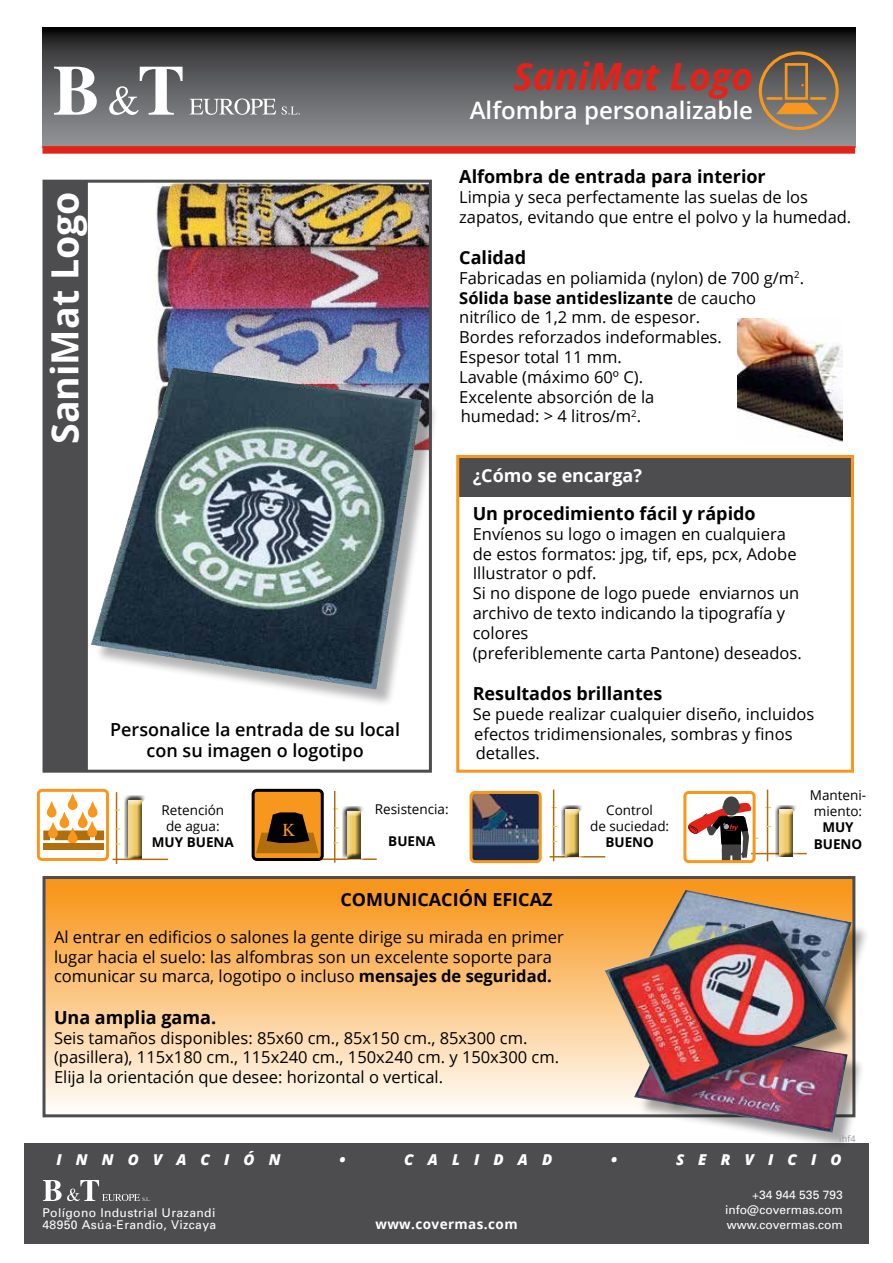
<style>
.page{position:relative;width:893px;height:1263px;background:#fff}
.page>*{position:absolute;margin:0;border:0;box-sizing:border-box;transform-origin:0 0}
.t1{font:italic 700 37.5px "Open Sans";color:#e2231a}
.t2{font:700 37.5px "Open Sans";color:#fff}
.t3{font:600 24px "Open Sans";color:#fff}
.t4{font:700 18px "Open Sans";color:#000}
.t5{font:600 18px/21.6px "Open Sans";color:#000;text-align:center}
.t6{font:700 18px "Open Sans";color:#fff}
.t7{font:18px "Times";color:#f8971d}
.t8{font:16.5px/19.8px "Open Sans";color:#000}
.t9{font:italic 800 15px "Open Sans";letter-spacing:.94em;color:#fff}
.t10{font:13.5px/16.2px "Open Sans";color:#000;text-align:center}
.t11{font:700 13.5px/16.2px "Open Sans";color:#000;text-align:center}
.t12{font:700 13.5px "Open Sans";letter-spacing:.03em;color:#fff}
.t13{font:12.15px/12.1px "Univers";letter-spacing:.03em;color:#fff}
.t14{font:12px/15px "Univers";color:#fff;text-align:justify}
.t15{font:9px "Open Sans";color:#939598}
.s1{font-weight:700}
</style>
<div class="page">
<svg style="left:43px;top:28px;width:812px;height:118px;background:#5b5b5d"></svg>
<div style="left:43px;top:146px;width:812px;height:8px;background:#e2231a"></div>
<div style="left:44px;top:877px;width:810px;height:239px;background:linear-gradient(to bottom,#f79110,#fffefd)"></div>
<div style="left:43px;top:876px;width:812px;height:241px;border:3px solid #4d4d4f"></div>
<div style="left:457px;top:455px;width:397px;height:41px;background:#4d4d4f"></div>
<div style="left:456px;top:455px;width:398px;height:318px;border:3px solid #f8971d"></div>
<img style="left:155px;top:184px;width:273px;height:186px">
<div style="left:93px;top:370px;width:347px;height:338px;background:#000;opacity:.3"></div>
<img style="left:122px;top:367px;width:50px;height:171px">
<div style="left:759px;top:51px;width:80px;height:79px;border:3px solid #f8971d;border-radius:50%"></div>
<hr style="left:811px;top:97px;width:14px;height:3px;background:#f8971d">
<div style="left:785px;top:63px;width:23px;height:37px;border:3px solid #f8971d"></div>
<svg style="left:768px;top:97px;width:54px;height:19px"></svg>
<div style="left:24px;top:1143px;width:845px;height:101px;background:#4d4d4f"></div>
<img style="left:738px;top:319px;width:104px;height:123px">
<div style="left:642px;top:893px;width:228px;height:142px;background:#000;opacity:.35"></div>
<img style="left:654px;top:890px;width:31px;height:31px">
<hr style="left:751px;top:853px;width:56px;height:1px;background:#b06e0e">
<div style="left:37px;top:789px;width:72px;height:72px;border:3px solid #f8971d;border-radius:4px"></div>
<div style="left:43px;top:830px;width:61px;height:10px;background:#b06e0e;border:2px solid #b06e0e"></div>
<svg style="left:46px;top:794px;width:52px;height:49px"></svg>
<div style="left:123px;top:795px;width:24px;height:68px;background:#fff;opacity:.75"></div>
<div style="left:124px;top:797px;width:24px;height:68px;background:#000;opacity:.75"></div>
<hr style="left:116px;top:792px;width:1px;height:72px;background:#b06e0e">
<hr style="left:113px;top:859px;width:55px;height:1px;background:#b06e0e">
<hr style="left:550px;top:856px;width:55px;height:1px;background:#b06e0e">
<img style="left:474px;top:795px;width:64px;height:64px">
<div style="left:470px;top:791px;width:72px;height:72px;border:3px solid #f8971d;border-radius:4px"></div>
<div style="left:560px;top:804px;width:24px;height:56px;background:#fff;opacity:.75"></div>
<div style="left:561px;top:806px;width:24px;height:56px;background:#000;opacity:.75"></div>
<hr style="left:553px;top:790px;width:1px;height:71px;background:#b06e0e">
<div style="left:723px;top:796px;width:16px;height:19px;background:#424242;border-radius:50%"></div>
<svg style="left:688px;top:802px;width:71px;height:57px"></svg>
<div style="left:683px;top:791px;width:73px;height:72px;border:3px solid #f8971d;border-radius:4px"></div>
<div style="left:774px;top:804px;width:23px;height:56px;background:#fff;opacity:.75"></div>
<div style="left:775px;top:806px;width:24px;height:56px;background:#000;opacity:.75"></div>
<hr style="left:767px;top:790px;width:1px;height:71px;background:#b06e0e">
<hr style="left:321px;top:858px;width:56px;height:2px;background:#b06e0e">
<div style="left:341px;top:805px;width:24px;height:57px;background:#fff;opacity:.75"></div>
<div style="left:343px;top:808px;width:23px;height:56px;background:#000;opacity:.75"></div>
<hr style="left:334px;top:791px;width:1px;height:72px;background:#b06e0e">
<div style="left:253px;top:790px;width:69px;height:69px;background:#f8971d;border-radius:4px"></div>
<div style="left:252px;top:789px;width:72px;height:72px;border:3px solid #000;border-radius:4px"></div>
<svg style="left:256px;top:812px;width:63px;height:41px"></svg>
<div style="left:637px;top:1029px;width:229px;height:122px;background:#000;opacity:.35"></div>
<img style="left:634px;top:1113px;width:214px;height:19px">
<div style="left:608px;top:923px;width:247px;height:190px;background:#000;opacity:.35"></div>
<img style="left:605px;top:921px;width:161px;height:155px">
<div style="left:43px;top:180px;width:46px;height:593px;background:#4d4d4f;border:2px solid #fff"></div>
<div style="left:43px;top:180px;width:389px;height:593px;border:3px solid #4d4d4f"></div>
<div style="left:43px;top:843px;width:61px;height:6px;background:#b06e0e"></div>
<svg style="left:43px;top:1180px;width:108px;height:21px"></svg>
<svg style="left:190px;top:98px;width:86px;height:17px"></svg>
<svg style="left:282px;top:106px;width:18px;height:9px"></svg>
<svg style="left:109px;top:67px;width:74px;height:48px"></svg>
<svg style="left:54px;top:67px;width:43px;height:48px"></svg>
<h1 class="t2" style="left:38px;top:444px;width:254px;rotate:-90deg">SaniMat Logo</h1>
<h1 class="t1" style="left:513px;top:50px;width:241px">SaniMat Logo</h1>
<h2 class="t3" style="left:470px;top:93px;width:285px">Alfombra personalizable</h2>
<p class="t4" style="left:459px;top:164px;width:308px">Alfombra de entrada para interior</p>
<p class="t8" style="left:459px;top:186px;width:394px">Limpia y seca perfectamente las suelas de los zapatos, evitando que entre el polvo y la humedad.</p>
<p class="t4" style="left:459px;top:245px;width:68px">Calidad</p>
<p class="t8" style="left:459px;top:267px;width:346px">Fabricadas en poliamida (nylon) de 700 g/m<sup>2</sup>.<br><span class="s1">Sólida base antideslizante</span> de caucho nitrílico de 1,2 mm. de espesor.<br>Bordes reforzados indeformables.<br>Espesor total 11 mm.<br>Lavable (máximo 60º C).<br>Excelente absorción de la<br>humedad: &gt; 4 litros/m<sup>2</sup>.</p>
<p class="t5" style="left:110px;top:718px;width:291px">Personalice la entrada de su local con su imagen o logotipo</p>
<p class="t10" style="left:161px;top:801px;width:64px">Retención de agua:</p>
<p class="t11" style="left:152px;top:834px;width:83px">MUY BUENA</p>
<p class="t7" style="left:282px;top:819px;width:14px">K</p>
<p class="t10" style="left:375px;top:801px;width:75px">Resistencia:</p>
<p class="t11" style="left:388px;top:833px;width:49px">BUENA</p>
<p class="t6" style="left:473px;top:463px;width:171px">¿Cómo se encarga?</p>
<p class="t4" style="left:473px;top:501px;width:284px">Un procedimiento fácil y rápido</p>
<p class="t8" style="left:473px;top:523px;width:331px">Envíenos su logo o imagen en cualquiera de estos formatos: jpg, tif, eps, pcx, Adobe Illustrator o pdf.<br>Si no dispone de logo puede enviarnos un archivo de texto indicando la tipografía y colores<br>(preferiblemente carta Pantone) deseados.</p>
<p class="t4" style="left:473px;top:681px;width:191px">Resultados brillantes</p>
<p class="t8" style="left:473px;top:703px;width:343px">Se puede realizar cualquier diseño, incluidos efectos tridimensionales, sombras y finos detalles.</p>
<p class="t10" style="left:590px;top:801px;width:81px">Control<br>de suciedad:</p>
<p class="t11" style="left:605px;top:834px;width:50px">BUENO</p>
<p class="t10" style="left:810px;top:786px;width:58px;text-align:left">Manteni&shy;miento:</p>
<p class="t11" style="left:814px;top:819px;width:50px">MUY<br>BUENO</p>
<p class="t4" style="left:340px;top:887px;width:214px">COMUNICACIÓN EFICAZ</p>
<p class="t8" style="left:54px;top:926px;width:511px">Al entrar en edificios o salones la gente dirige su mirada en primer lugar hacia el suelo: las alfombras son un excelente soporte para comunicar su marca, logotipo o incluso <span class="s1">mensajes de seguridad.</span></p>
<p class="t4" style="left:54px;top:1005px;width:164px">Una amplia gama.</p>
<p class="t8" style="left:54px;top:1027px;width:507px">Seis tamaños disponibles: 85x60 cm., 85x150 cm., 85x300 cm. (pasillera), 115x180 cm., 115x240 cm., 150x240 cm. y 150x300 cm.<br>Elija la orientación que desee: horizontal o vertical.</p>
<p class="t15" style="left:839px;top:1133px;width:18px">ihf4</p>
<p class="t9" style="left:57px;top:1148px;width:226px">INNOVACIÓN</p>
<p class="t9" style="left:339px;top:1148px;width:7px">•</p>
<p class="t9" style="left:404px;top:1148px;width:17px">CA</p>
<p class="t9" style="left:452px;top:1148px;width:102px">LIDAD</p>
<p class="t9" style="left:611px;top:1148px;width:7px">•</p>
<p class="t9" style="left:676px;top:1148px;width:166px">SERVICIO</p>
<p class="t13" style="left:43px;top:1206px;width:175px">Polígono Industrial Urazandi<br>48950 Asúa-Erandio, Vizcaya</p>
<p class="t12" style="left:375px;top:1215px;width:144px">www.covermas.com</p>
<p class="t14" style="left:725px;top:1187px;width:119px;text-indent:27px">+34 944 535 793 info@covermas.com www.covermas.com</p>
</div>
